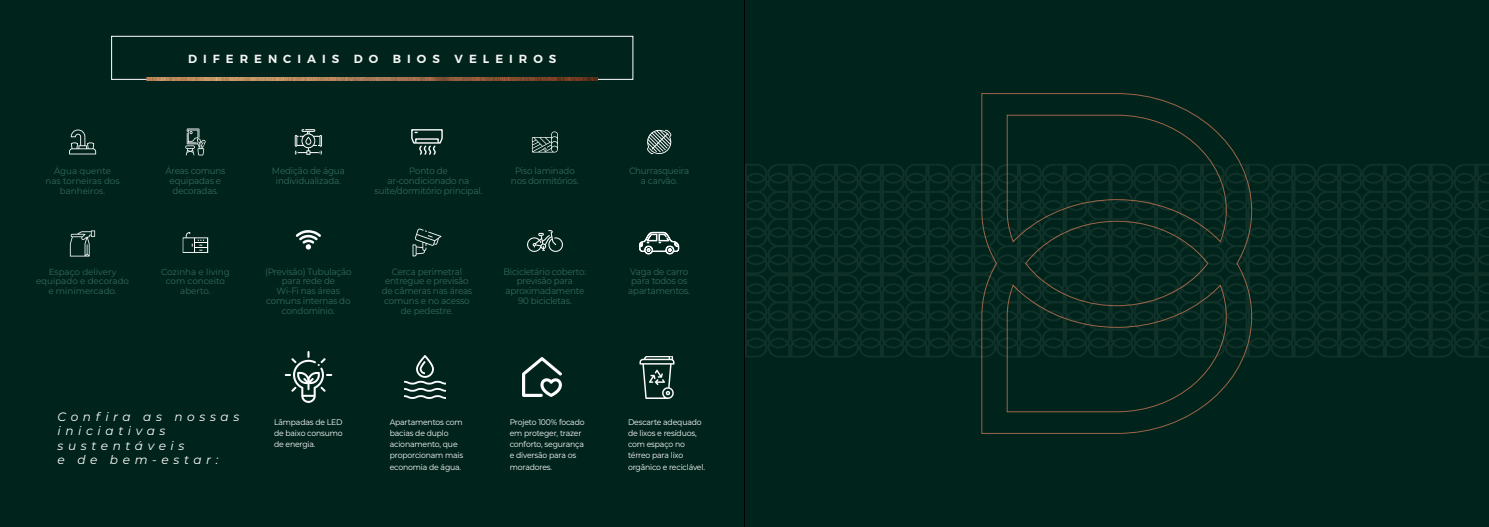
<style>
.page{position:relative;width:1489px;height:527px;background:#fff}
.page>*{position:absolute;margin:0;border:0;box-sizing:border-box;transform-origin:0 0}
.t1{font:italic 12.12px/14.6px "Montserrat";letter-spacing:.38em;color:#fff}
.t2{font:600 11.75px "Montserrat";letter-spacing:.51em;color:#f5f5f5}
.t3{font:9.19px/9.8px "Montserrat";letter-spacing:-.02em;color:#35685d;text-align:center;scale:.95 1}
.t4{font:8.69px/9.8px "Montserrat";color:#35685d;text-align:center}
.t5{font:8.12px/11.2px "Montserrat";letter-spacing:-.02em;color:#fff;scale:.95 1}
</style>
<div class="page">
<div style="left:0;top:0;width:1488px;height:526px;background:#00241b"></div>
<svg style="left:745px;top:164px;width:743px;height:193px"></svg>
<svg style="left:284px;top:351px;width:49px;height:51px"></svg>
<svg style="left:404px;top:355px;width:42px;height:43px"></svg>
<svg style="left:522px;top:357px;width:40px;height:39px"></svg>
<svg style="left:639px;top:356px;width:36px;height:43px"></svg>
<div style="left:111px;top:36px;width:522px;height:44px;background:#00241b;border:1px solid #fff"></div>
<img style="left:147px;top:77px;width:450px;height:4px">
<svg style="left:980px;top:93px;width:272px;height:341px"></svg>
<svg style="left:69px;top:230px;width:27px;height:26px"></svg>
<svg style="left:296px;top:230px;width:25px;height:19px"></svg>
<svg style="left:295px;top:129px;width:27px;height:26px"></svg>
<svg style="left:527px;top:230px;width:36px;height:22px"></svg>
<svg style="left:532px;top:131px;width:26px;height:21px"></svg>
<svg style="left:185px;top:128px;width:21px;height:27px"></svg>
<svg style="left:183px;top:232px;width:25px;height:20px"></svg>
<svg style="left:412px;top:228px;width:30px;height:29px"></svg>
<svg style="left:411px;top:129px;width:32px;height:26px"></svg>
<svg style="left:647px;top:130px;width:24px;height:24px"></svg>
<svg style="left:639px;top:231px;width:40px;height:24px"></svg>
<svg style="left:69px;top:129px;width:27px;height:25px"></svg>
<hr style="left:744px;top:0;width:1px;height:526px;background:#000">
<p class="t2" style="left:188px;top:51px;width:152px">DIFERENCIAIS</p>
<p class="t2" style="left:354px;top:51px;width:26px">D O</p>
<p class="t2" style="left:393px;top:51px;width:48px">BIOS</p>
<p class="t2" style="left:454px;top:51px;width:103px">VELEIROS</p>
<p class="t4" style="left:45px;top:166px;width:76px">Água quente nas torneiras dos banheiros.</p>
<p class="t4" style="left:36px;top:266px;width:95px">Espaço delivery equipado e decorado e minimercado.</p>
<p class="t3" style="left:165px;top:166px;width:65px">Áreas comuns equipadas e decoradas.</p>
<p class="t3" style="left:272px;top:166px;width:78px">Medição de água individualizada.</p>
<p class="t3" style="left:374px;top:166px;width:115px">Ponto de ar-condicionado na suíte/dormitório principal.</p>
<p class="t3" style="left:511px;top:166px;width:73px">Piso laminado nos dormitórios.</p>
<p class="t4" style="left:161px;top:266px;width:70px">Cozinha e living com conceito aberto.</p>
<p class="t3" style="left:382px;top:266px;width:97px">Cerca perimetral entregue e previsão de câmeras nas áreas comuns e no acesso de pedestre.</p>
<p class="t3" style="left:265px;top:266px;width:93px">(Previsão) Tubulação para rede de<br>Wi-Fi nas áreas comuns internas do condomínio.</p>
<p class="t3" style="left:503px;top:266px;width:89px">Bicicletário coberto: previsão para aproximadamente<br>90 bicicletas.</p>
<p class="t3" style="left:629px;top:166px;width:65px">Churrasqueira a carvão.</p>
<p class="t3" style="left:628px;top:266px;width:67px;text-align:left">Vaga de carro para todos os apartamentos.</p>
<h1 class="t1" style="left:58px;top:408px;width:183px">Confira as nossas iniciativas sustentáveis<br>e de bem-estar:</h1>
<p class="t5" style="left:274px;top:415px;width:74px;text-align:justify">Lâmpadas de LED de baixo consumo de energia.</p>
<p class="t5" style="left:390px;top:415px;width:79px">Apartamentos com bacias de duplo acionamento, que proporcionam mais economia de água.</p>
<p class="t5" style="left:509px;top:415px;width:80px">Projeto 100% focado em proteger, trazer conforto, segurança e diversão para os moradores.</p>
<p class="t5" style="left:628px;top:415px;width:82px">Descarte adequado de lixos e resíduos, com espaço no térreo para lixo orgânico e reciclável.</p>
</div>
